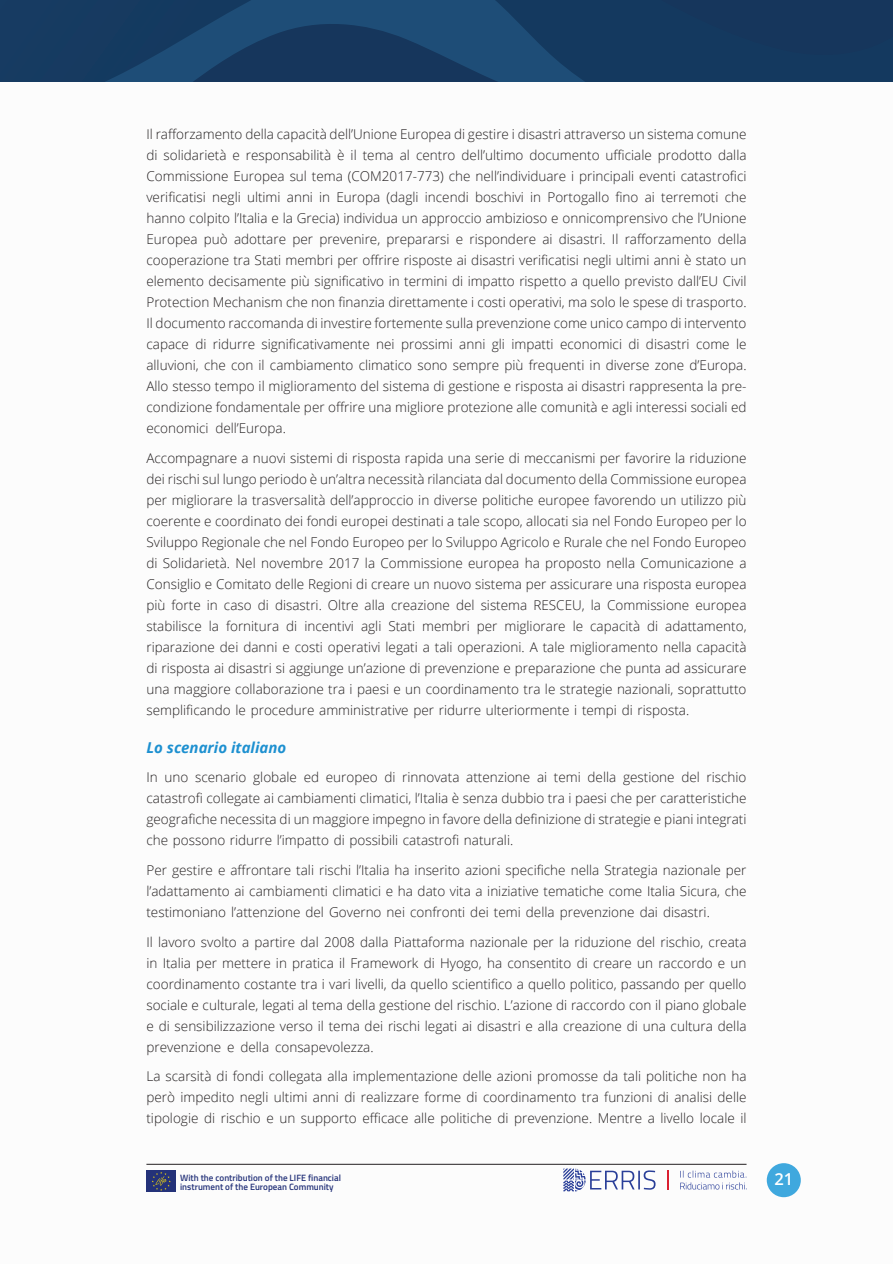
<style>
.page{position:relative;width:893px;height:1264px;background:#fff}
.page>*{position:absolute;margin:0;border:0;box-sizing:border-box;transform-origin:0 0}
.t1{font:600 16.5px "Open Sans";color:#fff}
.t2{font:italic 700 15px "Open Sans";color:#1d90d0}
.t3{font:300 13.5px/21px "Open Sans";color:#231f20;text-align:justify}
.t4{font:600 9.15px/8.6px "Titillium Web";color:#243279}
</style>
<div class="page">
<div style="left:656px;top:0;width:236px;height:81px;background:#14395f"></div>
<svg style="left:0;top:0;width:656px;height:81px;background:#183f66"></svg>
<div style="left:766px;top:1162px;width:34px;height:34px;background:#3fa8de;border-radius:50%"></div>
<hr style="left:146px;top:1163px;width:600px;height:1px;background:#231f20">
<div style="left:146px;top:1170px;width:30px;height:21px;background:#243279"></div>
<svg style="left:152px;top:1172px;width:19px;height:18px"></svg>
<svg style="left:680px;top:1170px;width:66px;height:19px"></svg>
<svg style="left:667px;top:1170px;width:1px;height:19px"></svg>
<svg style="left:563px;top:1168px;width:92px;height:23px"></svg>
<p class="t3" style="left:146px;top:123px;width:601px">Il rafforzamento della capacità dell’Unione Europea di gestire i disastri attraverso un sistema comune di solidarietà e responsabilità è il tema al centro dell’ultimo documento ufficiale prodotto dalla Commissione Europea sul tema (COM2017-773) che nell’individuare i principali eventi catastrofici verificatisi negli ultimi anni in Europa (dagli incendi boschivi in Portogallo fino ai terremoti che hanno colpito l’Italia e la Grecia) individua un approccio ambizioso e onnicomprensivo che l’Unione Europea può adottare per prevenire, prepararsi e rispondere ai disastri. Il rafforzamento della cooperazione tra Stati membri per offrire risposte ai disastri verificatisi negli ultimi anni è stato un elemento decisamente più significativo in termini di impatto rispetto a quello previsto dall’EU Civil Protection Mechanism che non finanzia direttamente i costi operativi, ma solo le spese di trasporto.<br>Il documento raccomanda di investire fortemente sulla prevenzione come unico campo di intervento capace di ridurre significativamente nei prossimi anni gli impatti economici di disastri come le alluvioni, che con il cambiamento climatico sono sempre più frequenti in diverse zone d’Europa.<br>Allo stesso tempo il miglioramento del sistema di gestione e risposta ai disastri rappresenta la pre&shy;condizione fondamentale per offrire una migliore protezione alle comunità e agli interessi sociali ed economici dell’Europa.</p>
<p class="t3" style="left:146px;top:447px;width:601px">Accompagnare a nuovi sistemi di risposta rapida una serie di meccanismi per favorire la riduzione dei rischi sul lungo periodo è un’altra necessità rilanciata dal documento della Commissione europea per migliorare la trasversalità dell’approccio in diverse politiche europee favorendo un utilizzo più coerente e coordinato dei fondi europei destinati a tale scopo, allocati sia nel Fondo Europeo per lo Sviluppo Regionale che nel Fondo Europeo per lo Sviluppo Agricolo e Rurale che nel Fondo Europeo di Solidarietà. Nel novembre 2017 la Commissione europea ha proposto nella Comunicazione a Consiglio e Comitato delle Regioni di creare un nuovo sistema per assicurare una risposta europea più forte in caso di disastri. Oltre alla creazione del sistema RESCEU, la Commissione europea stabilisce la fornitura di incentivi agli Stati membri per migliorare le capacità di adattamento, riparazione dei danni e costi operativi legati a tali operazioni. A tale miglioramento nella capacità di risposta ai disastri si aggiunge un’azione di prevenzione e preparazione che punta ad assicurare una maggiore collaborazione tra i paesi e un coordinamento tra le strategie nazionali, soprattutto semplificando le procedure amministrative per ridurre ulteriormente i tempi di risposta.</p>
<p class="t2" style="left:146px;top:736px;width:141px">Lo scenario italiano</p>
<p class="t3" style="left:146px;top:766px;width:601px">In uno scenario globale ed europeo di rinnovata attenzione ai temi della gestione del rischio catastrofi collegate ai cambiamenti climatici, l’Italia è senza dubbio tra i paesi che per caratteristiche geografiche necessita di un maggiore impegno in favore della definizione di strategie e piani integrati che possono ridurre l’impatto di possibili catastrofi naturali.</p>
<p class="t3" style="left:146px;top:859px;width:601px">Per gestire e affrontare tali rischi l’Italia ha inserito azioni specifiche nella Strategia nazionale per l’adattamento ai cambiamenti climatici e ha dato vita a iniziative tematiche come Italia Sicura, che testimoniano l’attenzione del Governo nei confronti dei temi della prevenzione dai disastri.</p>
<p class="t3" style="left:146px;top:930px;width:601px">Il lavoro svolto a partire dal 2008 dalla Piattaforma nazionale per la riduzione del rischio, creata in Italia per mettere in pratica il Framework di Hyogo, ha consentito di creare un raccordo e un coordinamento costante tra i vari livelli, da quello scientifico a quello politico, passando per quello sociale e culturale, legati al tema della gestione del rischio. L’azione di raccordo con il piano globale e di sensibilizzazione verso il tema dei rischi legati ai disastri e alla creazione di una cultura della prevenzione e della consapevolezza.</p>
<p class="t3" style="left:146px;top:1065px;width:601px">La scarsità di fondi collegata alla implementazione delle azioni promosse da tali politiche non ha però impedito negli ultimi anni di realizzare forme di coordinamento tra funzioni di analisi delle tipologie di rischio e un supporto efficace alle politiche di prevenzione. Mentre a livello locale il</p>
<p class="t4" style="left:180px;top:1172px;width:162px">With the contribution of the LIFE financial instrument of the European Community</p>
<p class="t1" style="left:774px;top:1167px;width:20px">21</p>
</div>
